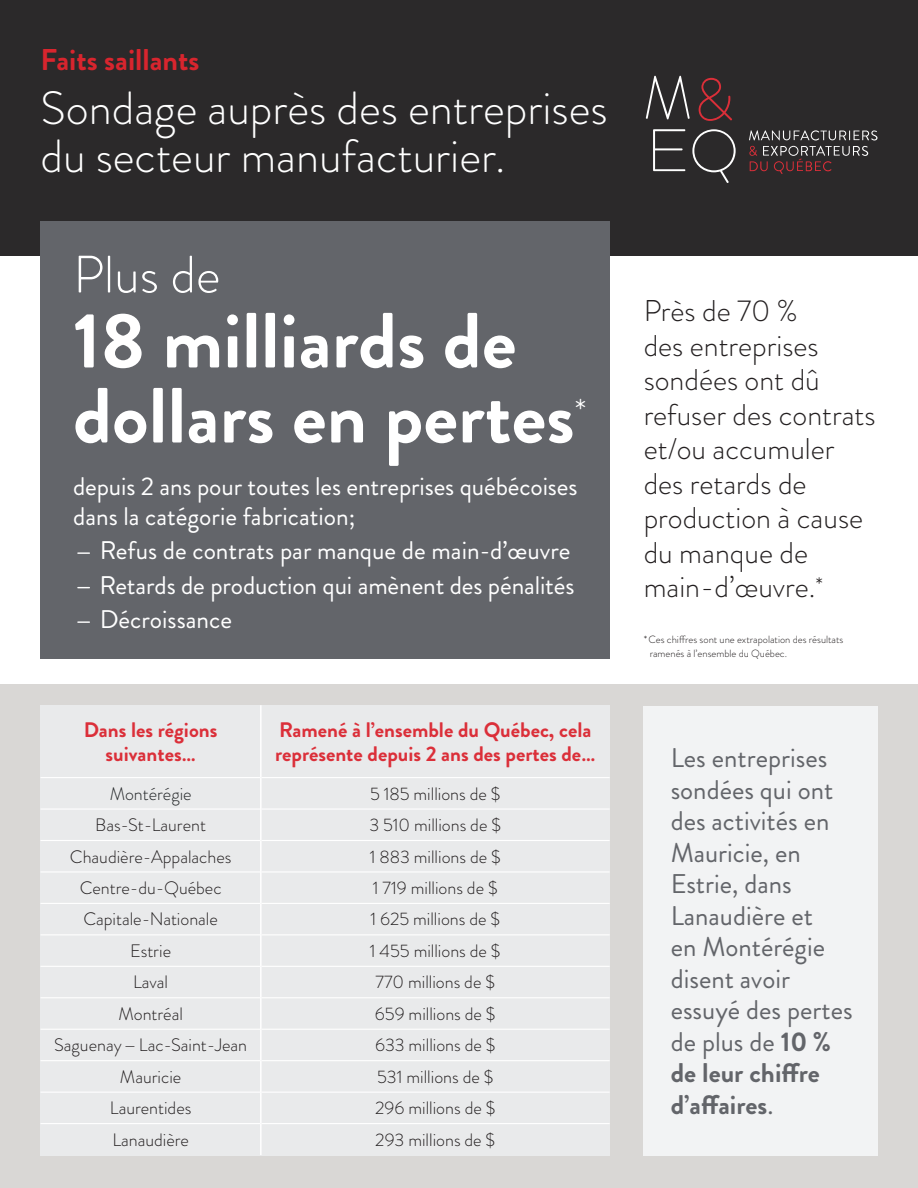
<style>
.page{position:relative;width:918px;height:1188px;background:#fff}
.page>*{position:absolute;margin:0;border:0;box-sizing:border-box;transform-origin:0 0}
.t1{font:700 78px/75px "Brandon Grotesque";color:#fff}
.t2{font:300 52.5px "Brandon Grotesque";color:#fff}
.t3{font:300 46.5px/48px "Brandon Grotesque";color:#fff}
.t4{font:300 30px/34.5px "Brandon Grotesque";color:#231f20}
.t5{font:700 30px "Brandon Grotesque";color:#d8252e}
.t6{font:27px/31.5px "Brandon Grotesque";color:#63656a}
.t7{font:25.5px "Brandon Grotesque";letter-spacing:-.005em;color:#fff;scale:2 1}
.t8{font:25.5px/30px "Brandon Grotesque";letter-spacing:-.005em;color:#fff}
.t9{font:700 21px/24px "Brandon Grotesque";color:#db2f39;text-align:center}
.t10{font:300 18px "Brandon Grotesque";color:#231f20}
.t11{font:300 18px "Brandon Grotesque";color:#232628}
.t12{font:300 10.5px/13.5px "Brandon Grotesque";color:#231f20}
.s1{font-size:22.5px}
.s2{font-weight:700}
</style>
<div class="page">
<div style="left:0;top:0;width:918px;height:256px;background:#2b292a"></div>
<svg style="left:646px;top:76px;width:44px;height:43px"></svg>
<svg style="left:653px;top:129px;width:32px;height:42px"></svg>
<svg style="left:692px;top:129px;width:44px;height:54px"></svg>
<svg style="left:699px;top:78px;width:33px;height:43px"></svg>
<svg style="left:749px;top:130px;width:129px;height:44px"></svg>
<div style="left:40px;top:221px;width:570px;height:438px;background:#63656a"></div>
<div style="left:0;top:685px;width:918px;height:503px;background:#d9d7d5"></div>
<div style="left:40px;top:705px;width:570px;height:451px;background:#e9eaeb"></div>
<hr style="left:40px;top:777px;width:220px;height:1px;background:#fff">
<hr style="left:262px;top:777px;width:348px;height:1px;background:#fff">
<hr style="left:40px;top:808px;width:220px;height:2px;background:#fff">
<hr style="left:262px;top:808px;width:348px;height:2px;background:#fff">
<hr style="left:40px;top:840px;width:220px;height:1px;background:#fff">
<hr style="left:262px;top:840px;width:348px;height:1px;background:#fff">
<hr style="left:40px;top:871px;width:220px;height:2px;background:#fff">
<hr style="left:262px;top:871px;width:348px;height:2px;background:#fff">
<hr style="left:40px;top:903px;width:220px;height:1px;background:#fff">
<hr style="left:262px;top:903px;width:348px;height:1px;background:#fff">
<hr style="left:40px;top:934px;width:220px;height:1px;background:#fff">
<hr style="left:262px;top:934px;width:348px;height:1px;background:#fff">
<hr style="left:40px;top:966px;width:220px;height:1px;background:#fff">
<hr style="left:262px;top:966px;width:348px;height:1px;background:#fff">
<hr style="left:40px;top:997px;width:220px;height:1px;background:#fff">
<hr style="left:262px;top:997px;width:348px;height:1px;background:#fff">
<hr style="left:40px;top:1029px;width:220px;height:1px;background:#fff">
<hr style="left:262px;top:1029px;width:348px;height:1px;background:#fff">
<hr style="left:40px;top:1060px;width:220px;height:1px;background:#fff">
<hr style="left:262px;top:1060px;width:348px;height:1px;background:#fff">
<hr style="left:40px;top:1092px;width:220px;height:1px;background:#fff">
<hr style="left:262px;top:1092px;width:348px;height:1px;background:#fff">
<hr style="left:40px;top:1123px;width:220px;height:1px;background:#fff">
<hr style="left:262px;top:1123px;width:348px;height:1px;background:#fff">
<hr style="left:260px;top:705px;width:2px;height:73px;background:#fff">
<hr style="left:260px;top:778px;width:2px;height:31px;background:#fff">
<hr style="left:260px;top:809px;width:2px;height:32px;background:#fff">
<hr style="left:260px;top:841px;width:2px;height:31px;background:#fff">
<hr style="left:260px;top:872px;width:2px;height:31px;background:#fff">
<hr style="left:260px;top:903px;width:2px;height:32px;background:#fff">
<hr style="left:260px;top:935px;width:2px;height:31px;background:#fff">
<hr style="left:260px;top:966px;width:2px;height:32px;background:#fff">
<hr style="left:260px;top:998px;width:2px;height:31px;background:#fff">
<hr style="left:260px;top:1029px;width:2px;height:32px;background:#fff">
<hr style="left:260px;top:1061px;width:2px;height:31px;background:#fff">
<hr style="left:260px;top:1092px;width:2px;height:32px;background:#fff">
<hr style="left:260px;top:1124px;width:2px;height:31px;background:#fff">
<div style="left:644px;top:706px;width:234px;height:450px;background:#f2f3f4"></div>
<h3 class="t5" style="left:40px;top:39px;width:160px">Faits saillants</h3>
<h3 class="t3" style="left:40px;top:84px;width:569px">Sondage auprès des entreprises du secteur manufacturier.</h3>
<h2 class="t2" style="left:73px;top:239px;width:149px">Plus de</h2>
<h1 class="t1" style="left:73px;top:304px;width:515px">18 milliards de dollars en pertes<sup>*</sup></h1>
<h3 class="t8" style="left:73px;top:472px;width:506px">depuis 2 ans pour toutes les entreprises québécoises dans la catégorie fabrication;</h3>
<h3 class="t7" style="left:73px;top:533px;width:250px">- Refus de contrats par manque de main-d’œuvre</h3>
<h3 class="t7" style="left:73px;top:568px;width:252px">- Retards de production qui amènent des pénalités</h3>
<h3 class="t7" style="left:73px;top:602px;width:81px">- Décroissance</h3>
<p class="t9" style="left:84px;top:718px;width:135px">Dans les régions suivantes…</p>
<p class="t9" style="left:275px;top:718px;width:322px;text-align:left">Ramené à l’ensemble du Québec, cela représente depuis 2 ans des pertes de…</p>
<p class="t11" style="left:110px;top:781px;width:83px">Montérégie</p>
<p class="t10" style="left:370px;top:781px;width:132px">5 185 millions de $</p>
<p class="t10" style="left:95px;top:813px;width:112px">Bas-St-Laurent</p>
<p class="t10" style="left:370px;top:813px;width:133px">3 510 millions de $</p>
<p class="t10" style="left:70px;top:844px;width:163px">Chaudière-Appalaches</p>
<p class="t10" style="left:370px;top:844px;width:132px">1 883 millions de $</p>
<p class="t10" style="left:80px;top:875px;width:143px">Centre-du-Québec</p>
<p class="t10" style="left:373px;top:875px;width:126px">1 719 millions de $</p>
<p class="t10" style="left:83px;top:907px;width:136px">Capitale-Nationale</p>
<p class="t10" style="left:370px;top:907px;width:131px">1 625 millions de $</p>
<p class="t10" style="left:130px;top:938px;width:42px">Estrie</p>
<p class="t10" style="left:370px;top:938px;width:132px">1 455 millions de $</p>
<p class="t10" style="left:133px;top:970px;width:37px">Laval</p>
<p class="t10" style="left:376px;top:970px;width:121px">770 millions de $</p>
<p class="t10" style="left:118px;top:1001px;width:66px">Montréal</p>
<p class="t10" style="left:375px;top:1001px;width:122px">659 millions de $</p>
<p class="t10" style="left:54px;top:1033px;width:194px">Saguenay-Lac-Saint-Jean</p>
<p class="t10" style="left:375px;top:1033px;width:122px">633 millions de $</p>
<p class="t10" style="left:120px;top:1064px;width:63px">Mauricie</p>
<p class="t10" style="left:377px;top:1064px;width:118px">531 millions de $</p>
<p class="t10" style="left:110px;top:1096px;width:83px">Laurentides</p>
<p class="t10" style="left:375px;top:1096px;width:122px">296 millions de $</p>
<p class="t10" style="left:112px;top:1127px;width:78px">Lanaudière</p>
<p class="t10" style="left:375px;top:1127px;width:121px">293 millions de $</p>
<h3 class="t4" style="left:644px;top:294px;width:233px">Près de 70 %<br>des entreprises sondées ont dû refuser des contrats et/ou accumuler des retards de production à cause du manque de main-d’œuvre.<span class="s1">*</span></h3>
<p class="t12" style="left:650px;top:633px;width:195px;text-indent:-6px">* Ces chiffres sont une extrapolation des résultats ramenés à l’ensemble du Québec.</p>
<h3 class="t6" style="left:671px;top:743px;width:184px">Les entreprises sondées qui ont des activités en<br>Mauricie, en<br>Estrie, dans<br>Lanaudière et<br>en Montérégie disent avoir essuyé des pertes de plus de <span class="s2">10 % de leur chiffre d’affaires</span>.</h3>
</div>
